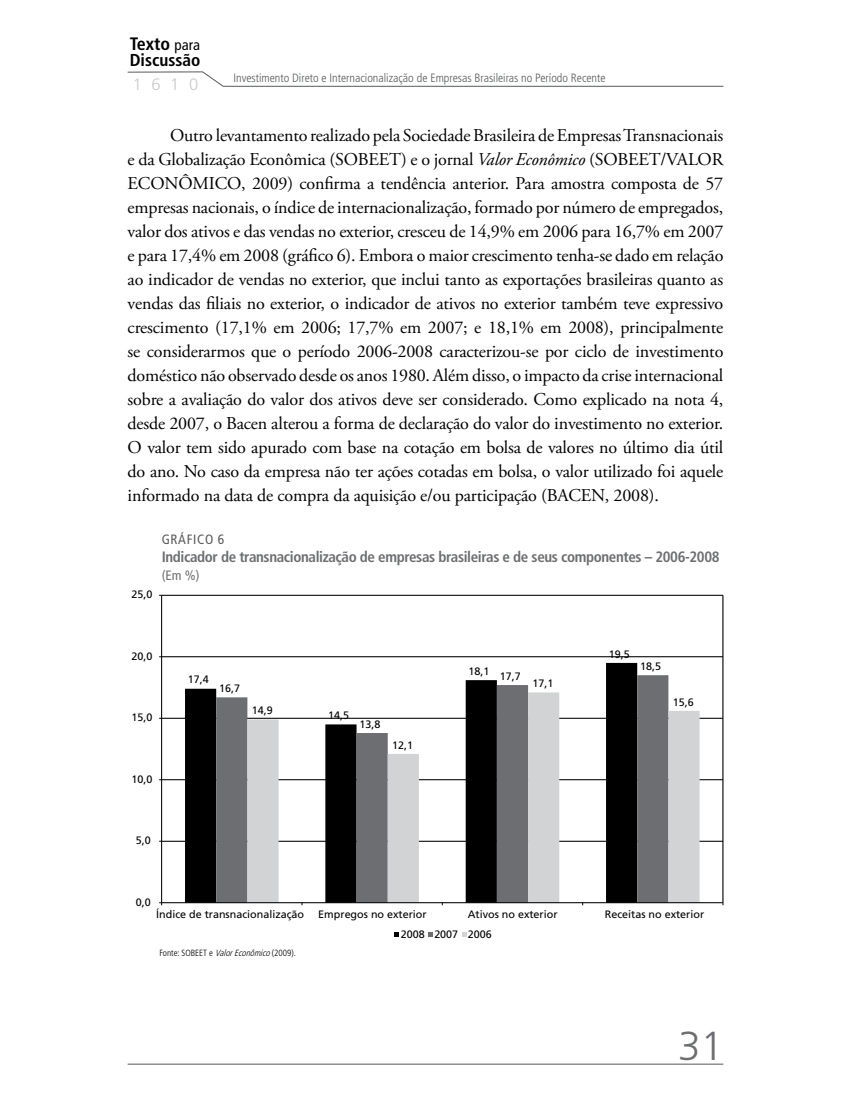
<style>
.page{position:relative;width:851px;height:1106px;background:#fff}
.page>*{position:absolute;margin:0;border:0;box-sizing:border-box;transform-origin:0 0}
.t1{font:300 40.5px "Frutiger";color:#6d6e71}
.t2{font:18px/24px "Adobe Garamond Pro";letter-spacing:-.01em;color:#000;text-align:justify}
.t3{font:700 condensed 18px "Frutiger";color:#000}
.t4{font:700 condensed 17.25px "Frutiger";color:#000}
.t5{font:300 16.5px "Frutiger";color:#c9cacc}
.t6{font:700 condensed 15px "Frutiger";letter-spacing:-.025em;color:#6d6e71}
.t7{font:condensed 13.5px "Frutiger";letter-spacing:.05em;color:#58595b}
.t8{font:condensed 13.5px "Frutiger";color:#6d6e71}
.t9{font:300 condensed 12px "Frutiger";color:#58595b}
.t10{font:10.8px "Frutiger";color:#000}
.t11{font:300 condensed 9px "Frutiger";color:#000}
.s1{font-weight:400;font-size:15px}
.s2{font-style:italic}
</style>
<div class="page">
<svg style="left:127px;top:71px;width:597px;height:16px"></svg>
<hr style="left:128px;top:1063px;width:595px;height:1px;background:#58595b">
<hr style="left:162px;top:595px;width:560px;height:1px;background:#000">
<hr style="left:162px;top:656px;width:560px;height:1px;background:#000">
<hr style="left:162px;top:718px;width:560px;height:1px;background:#000">
<hr style="left:162px;top:779px;width:560px;height:1px;background:#000">
<hr style="left:162px;top:841px;width:560px;height:1px;background:#000">
<svg style="left:185px;top:663px;width:452px;height:239px;fill:#000"></svg>
<svg style="left:216px;top:675px;width:452px;height:227px;fill:#6d6e71"></svg>
<svg style="left:247px;top:692px;width:452px;height:210px"></svg>
<hr style="left:161px;top:595px;width:1px;height:307px;background:#000">
<hr style="left:722px;top:595px;width:1px;height:307px;background:#000">
<hr style="left:162px;top:902px;width:560px;height:1px;background:#000">
<svg style="left:395px;top:932px;width:4px;height:4px"></svg>
<svg style="left:428px;top:932px;width:4px;height:4px"></svg>
<svg style="left:462px;top:932px;width:4px;height:4px"></svg>
<p class="t3" style="left:130px;top:33px;width:72px">Texto <span class="s1">para</span></p>
<p class="t4" style="left:130px;top:50px;width:72px">Discussão</p>
<p class="t5" style="left:133px;top:75px;width:67px">1610</p>
<p class="t9" style="left:233px;top:71px;width:373px">Investimento Direto e Internacionalização de Empresas Brasileiras no Período Recente</p>
<p class="t2" style="left:128px;top:124px;width:597px;text-indent:43px">Outro levantamento realizado pela Sociedade Brasileira de Empresas Transnacionais e da Globalização Econômica (SOBEET) e o jornal <span class="s2">Valor Econômico</span> (SOBEET/VALOR ECONÔMICO, 2009) confirma a tendência anterior. Para amostra composta de 57 empresas nacionais, o índice de internacionalização, formado por número de empregados, valor dos ativos e das vendas no exterior, cresceu de 14,9% em 2006 para 16,7% em 2007 e para 17,4% em 2008 (gráfico 6). Embora o maior crescimento tenha-se dado em relação ao indicador de vendas no exterior, que inclui tanto as exportações brasileiras quanto as vendas das filiais no exterior, o indicador de ativos no exterior também teve expressivo crescimento (17,1% em 2006; 17,7% em 2007; e 18,1% em 2008), principalmente se considerarmos que o período 2006-2008 caracterizou-se por ciclo de investimento doméstico não observado desde os anos 1980. Além disso, o impacto da crise internacional sobre a avaliação do valor dos ativos deve ser considerado. Como explicado na nota 4, desde 2007, o Bacen alterou a forma de declaração do valor do investimento no exterior.<br>O valor tem sido apurado com base na cotação em bolsa de valores no último dia útil do ano. No caso da empresa não ter ações cotadas em bolsa, o valor utilizado foi aquele informado na data de compra da aquisição e/ou participação (BACEN, 2008).</p>
<p class="t7" style="left:162px;top:532px;width:64px">GRÁFICO 6</p>
<p class="t6" style="left:162px;top:548px;width:559px">Indicador de transnacionalização de empresas brasileiras e de seus componentes – 2006-2008</p>
<p class="t8" style="left:162px;top:568px;width:39px">(Em %)</p>
<p class="t10" style="left:131px;top:588px;width:22px">25,0</p>
<p class="t10" style="left:131px;top:649px;width:22px">20,0</p>
<p class="t10" style="left:131px;top:711px;width:22px">15,0</p>
<p class="t10" style="left:131px;top:772px;width:22px">10,0</p>
<p class="t10" style="left:136px;top:834px;width:16px">5,0</p>
<p class="t10" style="left:188px;top:673px;width:22px">17,4</p>
<p class="t10" style="left:219px;top:682px;width:22px">16,7</p>
<p class="t10" style="left:252px;top:704px;width:22px">14,9</p>
<p class="t10" style="left:328px;top:709px;width:22px">14,5</p>
<p class="t10" style="left:359px;top:717px;width:22px">13,8</p>
<p class="t10" style="left:392px;top:738px;width:22px">12,1</p>
<p class="t10" style="left:468px;top:664px;width:22px">18,1</p>
<p class="t10" style="left:499px;top:669px;width:22px">17,7</p>
<p class="t10" style="left:532px;top:677px;width:22px">17,1</p>
<p class="t10" style="left:609px;top:647px;width:22px">19,5</p>
<p class="t10" style="left:640px;top:659px;width:22px">18,5</p>
<p class="t10" style="left:672px;top:695px;width:22px">15,6</p>
<p class="t10" style="left:136px;top:895px;width:16px">0,0</p>
<p class="t10" style="left:156px;top:908px;width:149px">Índice de transnacionalização</p>
<p class="t10" style="left:318px;top:908px;width:110px">Empregos no exterior</p>
<p class="t10" style="left:467px;top:908px;width:91px">Ativos no exterior</p>
<p class="t10" style="left:604px;top:908px;width:101px">Receitas no exterior</p>
<p class="t10" style="left:401px;top:928px;width:92px">2008 2007 2006</p>
<p class="t11" style="left:159px;top:948px;width:138px">Fonte: SOBEET e <span class="s2">ValorEconômico</span>(2009).</p>
<h1 class="t1" style="left:678px;top:1022px;width:47px">31</h1>
</div>
